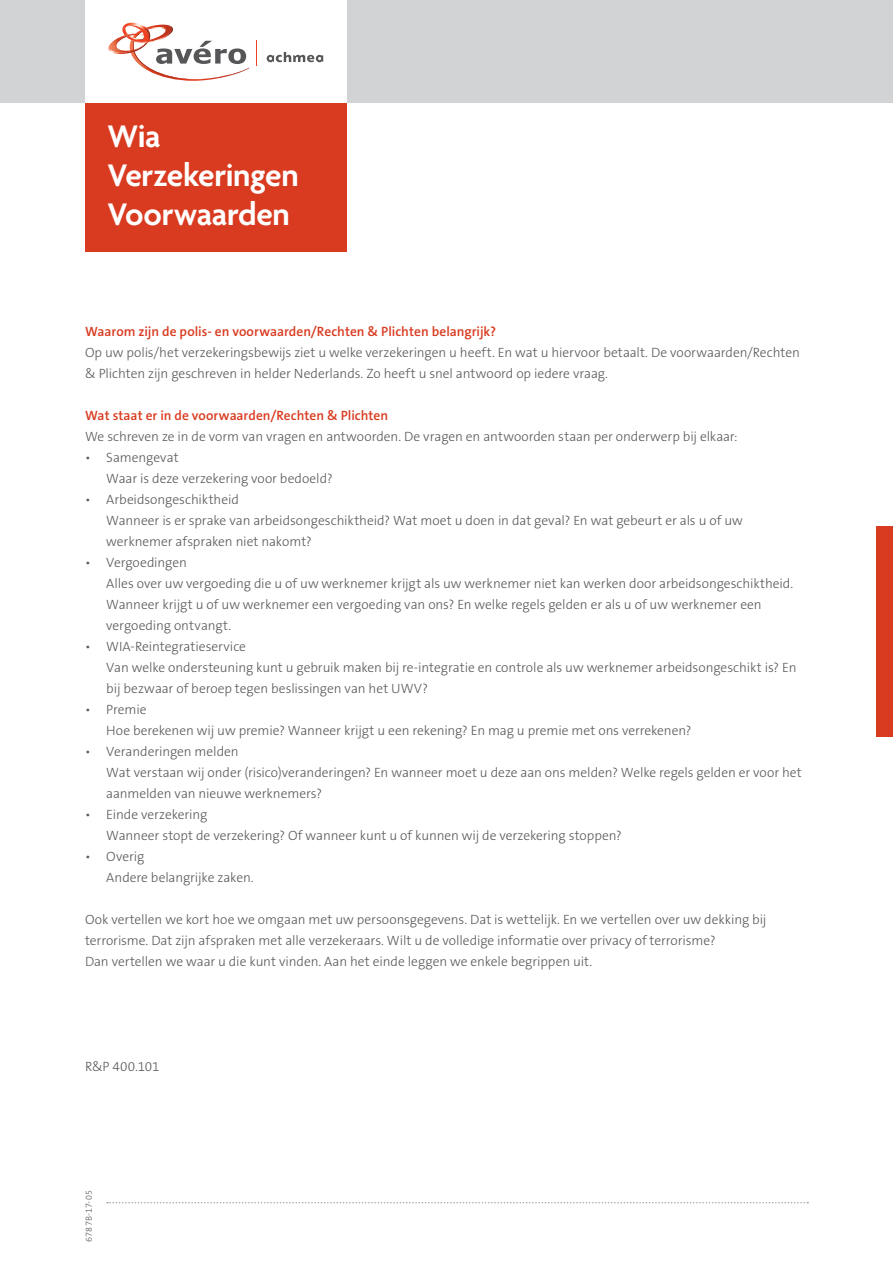
<style>
.page{position:relative;width:893px;height:1263px;background:#fff}
.page>*{position:absolute;margin:0;border:0;box-sizing:border-box;transform-origin:0 0}
.t1{font:600 33.75px/39px "Agenda";letter-spacing:-.01em;color:#fff}
.t2{font:300 13.5px/21px "The Sans B3";letter-spacing:-.005em;color:#58595b}
.t3{font:600 13.5px "The Sans B6";color:#d93b20}
.t4{font:300 9px "The Sans B3";letter-spacing:.02em;color:#58595b}
</style>
<div class="page">
<svg style="left:107px;top:1202px;width:701px;height:1px"></svg>
<div style="left:0;top:0;width:893px;height:103px;background:#d1d3d4"></div>
<div style="left:85px;top:0;width:262px;height:103px;background:#fff"></div>
<svg style="left:267px;top:52px;width:56px;height:10px"></svg>
<svg style="left:108px;top:22px;width:141px;height:59px"></svg>
<svg style="left:256px;top:41px;width:1px;height:25px"></svg>
<div style="left:876px;top:526px;width:17px;height:211px;background:#d93b20"></div>
<div style="left:85px;top:103px;width:262px;height:149px;background:#d93b20"></div>
<h1 class="t1" style="left:107px;top:119px;width:193px">Wia<br>Verzekeringen<br>Voorwaarden</h1>
<p class="t3" style="left:85px;top:324px;width:413px">Waarom zijn de polis- en voorwaarden/Rechten &amp; Plichten belangrijk?</p>
<p class="t2" style="left:85px;top:343px;width:716px">Op uw polis/het verzekeringsbewijs ziet u welke verzekeringen u heeft. En wat u hiervoor betaalt. De voorwaarden/Rechten &amp; Plichten zijn geschreven in helder Nederlands. Zo heeft u snel antwoord op iedere vraag.</p>
<p class="t3" style="left:85px;top:408px;width:305px">Wat staat er in de voorwaarden/Rechten &amp; Plichten</p>
<p class="t2" style="left:85px;top:427px;width:654px">We schreven ze in de vorm van vragen en antwoorden. De vragen en antwoorden staan per onderwerp bij elkaar:</p>
<p class="t2" style="left:106px;top:448px;width:228px;text-indent:-21px">• Samengevat<br>Waar is deze verzekering voor bedoeld?</p>
<p class="t2" style="left:106px;top:490px;width:638px;text-indent:-21px">• Arbeidsongeschiktheid<br>Wanneer is er sprake van arbeidsongeschiktheid? Wat moet u doen in dat geval? En wat gebeurt er als u of uw werknemer afspraken niet nakomt?</p>
<p class="t2" style="left:106px;top:553px;width:688px;text-indent:-21px">• Vergoedingen<br>Alles over uw vergoeding die u of uw werknemer krijgt als uw werknemer niet kan werken door arbeidsongeschiktheid.<br>Wanneer krijgt u of uw werknemer een vergoeding van ons? En welke regels gelden er als u of uw werknemer een vergoeding ontvangt.</p>
<p class="t2" style="left:106px;top:637px;width:692px;text-indent:-21px">• WIA-Reintegratieservice<br>Van welke ondersteuning kunt u gebruik maken bij re-integratie en controle als uw werknemer arbeidsongeschikt is? En bij bezwaar of beroep tegen beslissingen van het UWV?</p>
<p class="t2" style="left:106px;top:700px;width:587px;text-indent:-21px">• Premie<br>Hoe berekenen wij uw premie? Wanneer krijgt u een rekening? En mag u premie met ons verrekenen?</p>
<p class="t2" style="left:106px;top:742px;width:697px;text-indent:-21px">• Veranderingen melden<br>Wat verstaan wij onder (risico)veranderingen? En wanneer moet u deze aan ons melden? Welke regels gelden er voor het aanmelden van nieuwe werknemers?</p>
<p class="t2" style="left:106px;top:805px;width:517px;text-indent:-21px">• Einde verzekering<br>Wanneer stopt de verzekering? Of wanneer kunt u of kunnen wij de verzekering stoppen?</p>
<p class="t2" style="left:106px;top:847px;width:149px;text-indent:-21px">• Overig<br>Andere belangrijke zaken.</p>
<p class="t2" style="left:85px;top:910px;width:683px">Ook vertellen we kort hoe we omgaan met uw persoonsgegevens. Dat is wettelijk. En we vertellen over uw dekking bij terrorisme. Dat zijn afspraken met alle verzekeraars. Wilt u de volledige informatie over privacy of terrorisme?<br>Dan vertellen we waar u die kunt vinden. Aan het einde leggen we enkele begrippen uit.</p>
<p class="t2" style="left:85px;top:1057px;width:76px">R&amp;P 400.101</p>
<p class="t4" style="left:84px;top:1242px;width:53px;rotate:-90deg">6787B-17-05</p>
</div>
